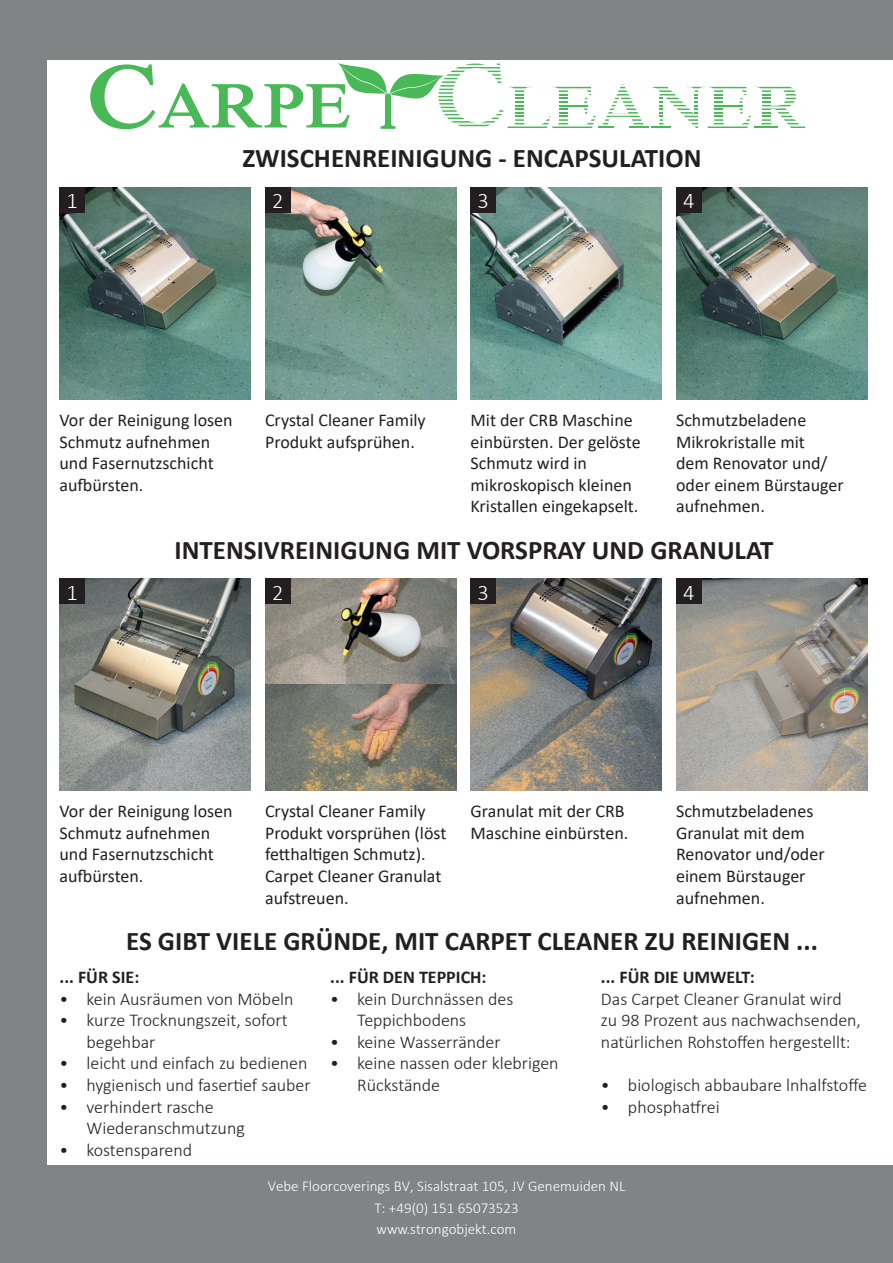
<style>
.page{position:relative;width:893px;height:1263px;background:#fff}
.page>*{position:absolute;margin:0;border:0;box-sizing:border-box;transform-origin:0 0}
.t1{font:700 65.4px "Iskoola Pota";color:#49b857}
.t2{font:700 27px "Calibri";color:#231f20}
.t3{font:300 22.5px "Calibri";color:#fff}
.t4{font:18px/21.6px "Calibri";color:#231f20}
.t5{font:300 18px/21.6px "Calibri";color:#231f20}
.t6{font:700 18px "Calibri";color:#231f20}
.t7{font:300 15px/21.3px "Calibri";color:#fff;text-align:center}
.s1{font-size:93.45px}
</style>
<div class="page">
<div style="left:0;top:0;width:893px;height:60px;background:#818485"></div>
<div style="left:0;top:1165px;width:893px;height:98px;background:#818485"></div>
<div style="left:0;top:0;width:47px;height:1263px;background:#818485"></div>
<img style="left:60px;top:187px;width:191px;height:213px">
<img style="left:265px;top:187px;width:191px;height:213px">
<img style="left:471px;top:187px;width:191px;height:213px">
<img style="left:676px;top:187px;width:191px;height:213px">
<div style="left:60px;top:187px;width:25px;height:26px;background:#231f20"></div>
<div style="left:265px;top:187px;width:26px;height:26px;background:#231f20"></div>
<div style="left:471px;top:187px;width:25px;height:26px;background:#231f20"></div>
<div style="left:676px;top:187px;width:26px;height:26px;background:#231f20"></div>
<img style="left:60px;top:578px;width:191px;height:213px">
<img style="left:265px;top:578px;width:191px;height:213px">
<img style="left:471px;top:578px;width:191px;height:213px">
<img style="left:676px;top:578px;width:191px;height:213px">
<div style="left:60px;top:578px;width:25px;height:26px;background:#231f20"></div>
<div style="left:265px;top:578px;width:26px;height:26px;background:#231f20"></div>
<div style="left:471px;top:578px;width:25px;height:26px;background:#231f20"></div>
<div style="left:676px;top:578px;width:26px;height:26px;background:#231f20"></div>
<svg style="left:338px;top:63px;width:467px;height:66px"></svg>
<h1 class="t1" style="left:87px;top:69px;width:266px"><span class="s1">C</span>ARPE</h1>
<h2 class="t2" style="left:242px;top:139px;width:460px">ZWISCHENREINIGUNG - ENCAPSULATION</h2>
<p class="t3" style="left:67px;top:187px;width:13px">1</p>
<p class="t3" style="left:272px;top:187px;width:13px">2</p>
<p class="t3" style="left:478px;top:187px;width:13px">3</p>
<p class="t3" style="left:683px;top:187px;width:13px">4</p>
<p class="t4" style="left:60px;top:409px;width:175px">Vor der Reinigung losen<br>Schmutz aufnehmen und Fasernutzschicht aufbürsten.</p>
<p class="t4" style="left:265px;top:409px;width:162px">Crystal Cleaner Family<br>Produkt aufsprühen.</p>
<p class="t4" style="left:471px;top:409px;width:172px">Mit der CRB Maschine einbürsten. Der gelöste<br>Schmutz wird in mikroskopisch kleinen<br>Kristallen eingekapselt.</p>
<p class="t4" style="left:676px;top:409px;width:169px">Schmutzbeladene<br>Mikrokristalle mit<br>dem Renovator und/ oder einem Bürstauger aufnehmen.</p>
<h2 class="t2" style="left:175px;top:531px;width:600px">INTENSIVREINIGUNG MIT VORSPRAY UND GRANULAT</h2>
<p class="t3" style="left:67px;top:578px;width:13px">1</p>
<p class="t3" style="left:272px;top:578px;width:13px">2</p>
<p class="t3" style="left:478px;top:578px;width:13px">3</p>
<p class="t3" style="left:683px;top:578px;width:13px">4</p>
<p class="t4" style="left:60px;top:800px;width:175px">Vor der Reinigung losen<br>Schmutz aufnehmen und Fasernutzschicht aufbürsten.</p>
<p class="t4" style="left:265px;top:800px;width:183px">Crystal Cleaner Family<br>Produkt vorsprühen (löst fetthaltigen Schmutz).<br>Carpet Cleaner Granulat aufstreuen.</p>
<p class="t4" style="left:471px;top:800px;width:159px">Granulat mit der CRB<br>Maschine einbürsten.</p>
<p class="t4" style="left:676px;top:800px;width:150px">Schmutzbeladenes<br>Granulat mit dem<br>Renovator und/oder einem Bürstauger aufnehmen.</p>
<h2 class="t2" style="left:126px;top:922px;width:693px">ES GIBT VIELE GRÜNDE, MIT CARPET CLEANER ZU REINIGEN ...</h2>
<p class="t6" style="left:60px;top:964px;width:81px">... FÜR SIE:</p>
<p class="t5" style="left:60px;top:988px;width:236px">• kein Ausräumen von Möbeln</p>
<p class="t5" style="left:87px;top:1009px;width:203px;text-indent:-27px">• kurze Trocknungszeit, sofort begehbar</p>
<p class="t5" style="left:60px;top:1052px;width:249px">• leicht und einfach zu bedienen</p>
<p class="t5" style="left:60px;top:1074px;width:253px">• hygienisch und fasertief sauber</p>
<p class="t5" style="left:87px;top:1096px;width:160px;text-indent:-27px">• verhindert rasche<br>Wiederanschmutzung</p>
<p class="t5" style="left:60px;top:1139px;width:134px">• kostensparend</p>
<p class="t6" style="left:330px;top:964px;width:158px">... FÜR DEN TEPPICH:</p>
<p class="t5" style="left:357px;top:988px;width:158px;text-indent:-27px">• kein Durchnässen des<br>Teppichbodens</p>
<p class="t5" style="left:330px;top:1031px;width:172px">• keine Wasserränder</p>
<p class="t5" style="left:357px;top:1052px;width:203px;text-indent:-27px">• keine nassen oder klebrigen<br>Rückstände</p>
<p class="t6" style="left:601px;top:964px;width:155px">... FÜR DIE UMWELT:</p>
<p class="t5" style="left:601px;top:988px;width:262px">Das Carpet Cleaner Granulat wird zu 98 Prozent aus nachwachsenden, natürlichen Rohstoffen hergestellt:</p>
<p class="t5" style="left:601px;top:1074px;width:268px">• biologisch abbaubare lnhalfstoffe</p>
<p class="t5" style="left:601px;top:1096px;width:120px">• phosphatfrei</p>
<p class="t7" style="left:268px;top:1176px;width:359px">Vebe Floorcoverings BV, Sisalstraat 105, JV Genemuiden NL<br>T: +49(0) 151 65073523<br>www.strongobjekt.com</p>
</div>
